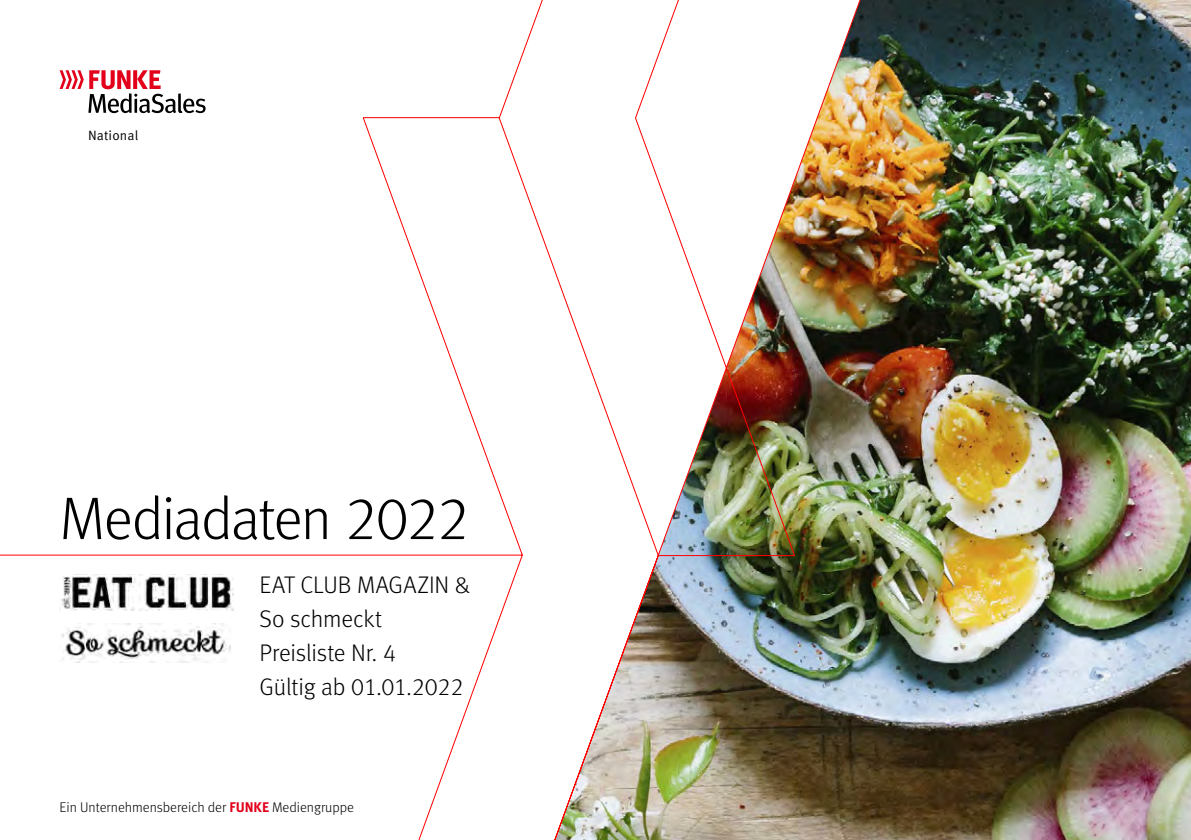
<style>
.page{position:relative;width:1191px;height:840px;background:#fff}
.page>*{position:absolute;margin:0;border:0;box-sizing:border-box;transform-origin:0 0}
.t1{font:300 60px "Meta Tab Pro";letter-spacing:-.035em;color:#000}
.t2{font:300 24px/34px "Meta Tab Pro";letter-spacing:-.005em;color:#000}
.t3{font:300 14px "Meta Tab Pro";color:#000}
.t4{font:13.4px "Meta Pro Norm";letter-spacing:.01em;color:#000}
.s1{font-weight:700;color:#e2001a}
</style>
<div class="page">
<img style="left:886px;top:0;width:305px;height:839px">
<img style="left:0;top:0;width:886px;height:839px">
<svg style="left:60px;top:70px;width:146px;height:43px"></svg>
<img style="left:60px;top:622px;width:171px;height:40px">
<img style="left:60px;top:574px;width:173px;height:36px">
<p class="t4" style="left:88px;top:125px;width:52px">National</p>
<h1 class="t1" style="left:60px;top:474px;width:412px">Mediadaten 2022</h1>
<p class="t2" style="left:259px;top:566px;width:212px">EAT CLUB MAGAZIN &amp;<br>So schmeckt<br>Preisliste Nr. 4<br>Gültig ab 01.01.2022</p>
<p class="t3" style="left:60px;top:796px;width:296px">Ein Unternehmensbereich der <span class="s1">FUNKE</span> Mediengruppe</p>
</div>
